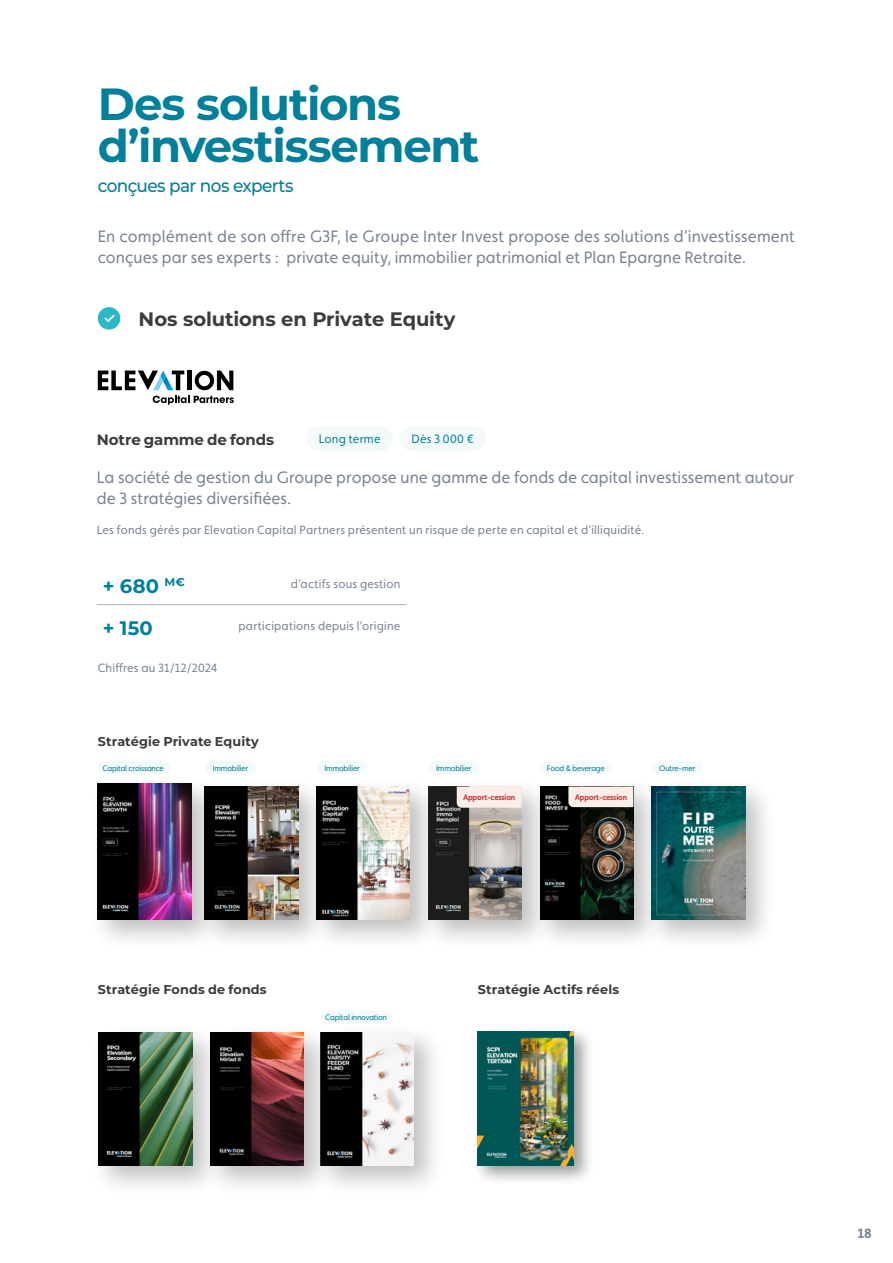
<style>
.page{position:relative;width:893px;height:1263px;background:#fff}
.page>*{position:absolute;margin:0;border:0;box-sizing:border-box;transform-origin:0 0}
.t1{font:700 45px/42px "Montserrat";letter-spacing:-.03em;color:#00809b}
.t2{font:700 19.5px "Montserrat";letter-spacing:-.005em;color:#3c3c3b}
.t3{font:700 19.5px "Montserrat";letter-spacing:.01em;color:#00809b}
.t4{font:500 18px "Montserrat";letter-spacing:-.04em;color:#00809b;scale:.94 1}
.t5{font:16.5px/21px "Faricy New";letter-spacing:.005em;color:#7a8593}
.t6{font:700 15px "Montserrat";letter-spacing:-.01em;color:#3c3c3b}
.t7{font:700 13.5px "Faricy New";color:#7a8593}
.t8{font:700 12.75px "Montserrat";letter-spacing:.005em;color:#3c3c3b}
.t9{font:12px "Faricy New";letter-spacing:.015em;color:#7a8593}
.t10{font:12px "Faricy New";letter-spacing:.015em;color:#00809b}
.t11{font:7.95px "Faricy New";letter-spacing:-.025em;color:#00809b}
.t12{font:700 7.95px "Faricy New";letter-spacing:-.025em;color:#cf3a35}
</style>
<div class="page">
<div style="left:307px;top:426px;width:86px;height:25px;background:#f4faf9;border-radius:12px"></div>
<div style="left:399px;top:426px;width:87px;height:25px;background:#f4faf9;border-radius:12px"></div>
<svg style="left:98px;top:307px;width:22px;height:23px"></svg>
<svg style="left:153px;top:396px;width:81px;height:9px"></svg>
<div style="left:187px;top:370px;width:5px;height:20px;background:#000"></div>
<svg style="left:195px;top:370px;width:38px;height:20px"></svg>
<svg style="left:98px;top:370px;width:86px;height:20px"></svg>
<hr style="left:97px;top:604px;width:95px;height:1px;background:#b3b2b2">
<hr style="left:192px;top:604px;width:214px;height:1px;background:#b3b2b2">
<div style="left:89px;top:1023px;width:135px;height:174px;background:#000;opacity:.25"></div>
<img style="left:99px;top:1032px;width:93px;height:133px">
<div style="left:201px;top:1023px;width:134px;height:174px;background:#000;opacity:.25"></div>
<img style="left:211px;top:1032px;width:93px;height:133px">
<div style="left:311px;top:1023px;width:134px;height:174px;background:#000;opacity:.25"></div>
<img style="left:321px;top:1032px;width:93px;height:133px">
<div style="left:321px;top:1010px;width:72px;height:14px;background:#f4faf9;border-radius:7px"></div>
<div style="left:472px;top:1026px;width:123px;height:161px;background:#000;opacity:.4"></div>
<img style="left:478px;top:1032px;width:96px;height:133px">
<div style="left:195px;top:777px;width:135px;height:174px;background:#000;opacity:.25"></div>
<img style="left:223px;top:786px;width:75px;height:133px">
<div style="left:205px;top:761px;width:51px;height:14px;background:#f4faf9;border-radius:7px"></div>
<div style="left:317px;top:761px;width:51px;height:14px;background:#f4faf9;border-radius:7px"></div>
<div style="left:307px;top:777px;width:134px;height:174px;background:#000;opacity:.25"></div>
<img style="left:317px;top:786px;width:93px;height:133px">
<div style="left:428px;top:761px;width:51px;height:14px;background:#f4faf9;border-radius:7px"></div>
<div style="left:419px;top:777px;width:134px;height:174px;background:#000;opacity:.25"></div>
<img style="left:428px;top:786px;width:94px;height:133px">
<svg style="left:457px;top:786px;width:65px;height:22px"></svg>
<div style="left:88px;top:774px;width:135px;height:177px;background:#000;opacity:.25"></div>
<img style="left:98px;top:783px;width:93px;height:136px">
<div style="left:98px;top:761px;width:72px;height:14px;background:#f4faf9;border-radius:7px"></div>
<div style="left:540px;top:761px;width:72px;height:14px;background:#f4faf9;border-radius:7px"></div>
<div style="left:531px;top:777px;width:134px;height:174px;background:#000;opacity:.25"></div>
<img style="left:540px;top:786px;width:93px;height:133px">
<svg style="left:568px;top:786px;width:65px;height:21px"></svg>
<div style="left:652px;top:761px;width:51px;height:14px;background:#f4faf9;border-radius:7px"></div>
<div style="left:642px;top:777px;width:134px;height:174px;background:#000;opacity:.25"></div>
<img style="left:652px;top:786px;width:93px;height:133px">
<h1 class="t1" style="left:98px;top:81px;width:383px">Des solutions d’investissement</h1>
<p class="t4" style="left:98px;top:173px;width:210px">conçues par nos experts</p>
<p class="t5" style="left:98px;top:225px;width:699px">En complément de son offre G3F, le Groupe Inter Invest propose des solutions d’investissement conçues par ses experts : private equity, immobilier patrimonial et Plan Epargne Retraite.</p>
<p class="t2" style="left:139px;top:305px;width:318px">Nos solutions en Private Equity</p>
<p class="t6" style="left:97px;top:429px;width:179px">Notre gamme de fonds</p>
<p class="t10" style="left:319px;top:432px;width:64px">Long terme</p>
<p class="t10" style="left:412px;top:432px;width:64px">Dès 3 000 €</p>
<p class="t5" style="left:97px;top:466px;width:699px">La société de gestion du Groupe propose une gamme de fonds de capital investissement autour de 3 stratégies diversifiées.</p>
<p class="t9" style="left:97px;top:523px;width:549px">Les fonds gérés par Elevation Capital Partners présentent un risque de perte en capital et d’illiquidité.</p>
<p class="t3" style="left:103px;top:572px;width:84px">+ 680 <sup>M€</sup></p>
<p class="t9" style="left:291px;top:577px;width:111px">d’actifs sous gestion</p>
<p class="t3" style="left:103px;top:614px;width:52px">+ 150</p>
<p class="t9" style="left:239px;top:619px;width:163px">participations depuis l’origine</p>
<p class="t9" style="left:98px;top:661px;width:121px">Chiffres au 31/12/2024</p>
<p class="t8" style="left:98px;top:732px;width:162px">Stratégie Private Equity</p>
<p class="t11" style="left:213px;top:763px;width:37px">Immobilier</p>
<p class="t11" style="left:324px;top:763px;width:37px">Immobilier</p>
<p class="t11" style="left:436px;top:763px;width:37px">Immobilier</p>
<p class="t12" style="left:463px;top:792px;width:54px">Apport-cession</p>
<p class="t11" style="left:103px;top:763px;width:63px">Capital croissance</p>
<p class="t11" style="left:547px;top:763px;width:59px">Food &amp; beverage</p>
<p class="t12" style="left:575px;top:792px;width:54px">Apport-cession</p>
<p class="t11" style="left:659px;top:763px;width:38px">Outre-mer</p>
<p class="t8" style="left:98px;top:980px;width:170px">Stratégie Fonds de fonds</p>
<p class="t8" style="left:478px;top:980px;width:143px">Stratégie Actifs réels</p>
<p class="t11" style="left:325px;top:1012px;width:63px">Capital innovation</p>
<p class="t7" style="left:857px;top:1225px;width:16px">18</p>
</div>
